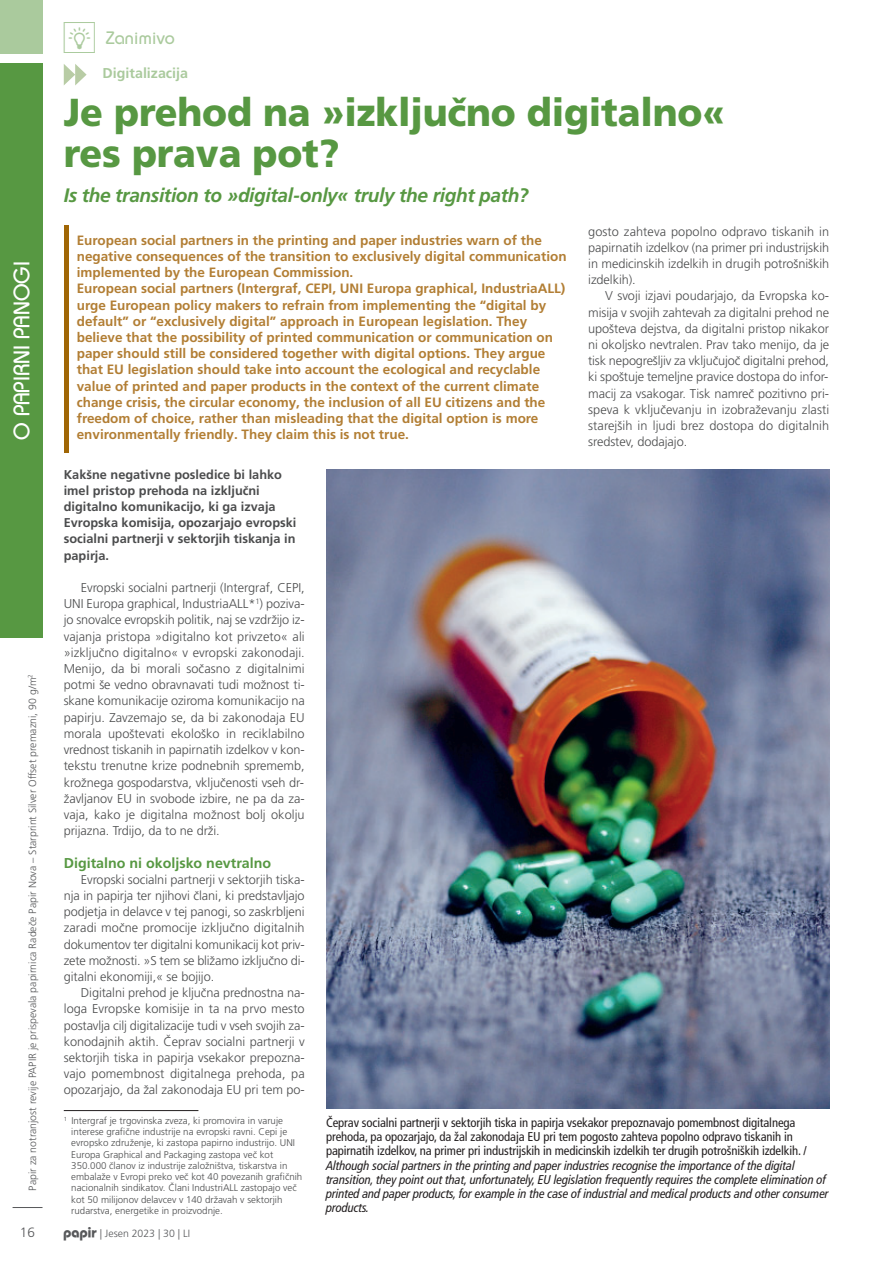
<style>
.page{position:relative;width:893px;height:1263px;background:#fff}
.page>*{position:absolute;margin:0;border:0;box-sizing:border-box;transform-origin:0 0}
.t1{font:45px "Revija Papir";color:#aaca9d}
.t2{font:900 39px/40.5px "Frutiger LT Pro";letter-spacing:-.005em;color:#579842;scale:.96 1}
.t3{font:500 22.5px "Bauhaus Std";color:#fff}
.t4{font:italic 700 19.5px "Frutiger LT Pro";letter-spacing:-.02em;color:#579842}
.t5{font:500 18px "Bauhaus Std";color:#aaca9d}
.t6{font:700 14.25px "Frutiger LT Pro";color:#579842}
.t7{font:700 14.25px "Frutiger LT Pro";color:#aaca9d}
.t8{font:700 13.5px/16.2px "Frutiger LT Pro";color:#b27e34}
.t9{font:300 13.5px "Frutiger LT Pro";color:#57585a}
.t10{font:300 12.75px/16.2px "Frutiger LT Pro";letter-spacing:-.005em;color:#4b4c4d;text-align:justify}
.t11{font:italic condensed 12.75px/14.2px "Frutiger LT Pro";letter-spacing:-.01em;color:#231f20}
.t12{font:condensed 12.75px/14.2px "Frutiger LT Pro";letter-spacing:-.01em;color:#231f20}
.t13{font:700 12.75px/16.2px "Frutiger LT Pro";color:#4b4c4d}
.t14{font:300 10.5px "Frutiger LT Pro";color:#57585a}
.t15{font:300 9.75px/11.2px "Frutiger LT Pro";color:#4b4c4d}
.s1{font-family:"Bauhaus Std";font-weight:500;font-size:21px}
</style>
<div class="page">
<div style="left:0;top:0;width:43px;height:53px;background:#aaca9d"></div>
<div style="left:0;top:64px;width:43px;height:574px;background:#579842"></div>
<hr style="left:13px;top:1207px;width:30px;height:1px;background:#57585a">
<hr style="left:64px;top:225px;width:4px;height:227px;background:#a06605">
<svg style="left:64px;top:64px;width:23px;height:21px"></svg>
<hr style="left:64px;top:1110px;width:134px;height:1px;background:#231f20">
<img style="left:326px;top:469px;width:503px;height:640px">
<p class="t1" style="left:64px;top:22px;width:33px">Z</p>
<p class="t5" style="left:106px;top:31px;width:71px">Zanimivo</p>
<p class="t3" style="left:13px;top:440px;width:180px;rotate:-90deg">O PAPIRNI PANOGI</p>
<p class="t14" style="left:28px;top:1190px;width:518px;rotate:-90deg">Papir za notranjost revije PAPIR je prispevala papirnica Radeče Papir Nova – Starprint Silver Offset premazni, 90 g/m<sup>2</sup></p>
<p class="t7" style="left:103px;top:68px;width:87px">Digitalizacija</p>
<p class="t2" style="left:64px;top:96px;width:690px">Je prehod na »izključno digitalno« res prava pot?</p>
<p class="t4" style="left:64px;top:187px;width:466px">Is the transition to »digital-only« truly the right path?</p>
<p class="t8" style="left:77px;top:233px;width:491px">European social partners in the printing and paper industries warn of the negative consequences of the transition to exclusively digital communication implemented by the European Commission.</p>
<p class="t8" style="left:77px;top:282px;width:490px">European social partners (Intergraf, CEPI, UNI Europa graphical, IndustriaALL) urge European policy makers to refrain from implementing the “digital by default” or “exclusively digital” approach in European legislation. They believe that the possibility of printed communication or communication on paper should still be considered together with digital options. They argue that EU legislation should take into account the ecological and recyclable value of printed and paper products in the context of the current climate change crisis, the circular economy, the inclusion of all EU citizens and the freedom of choice, rather than misleading that the digital option is more environmentally friendly. They claim this is not true.</p>
<p class="t10" style="left:588px;top:224px;width:242px">gosto zahteva popolno odpravo tiskanih in papirnatih izdelkov (na primer pri industrijskih in medicinskih izdelkih in drugih potrošniških izdelkih).</p>
<p class="t10" style="left:588px;top:289px;width:242px;text-indent:17px">V svoji izjavi poudarjajo, da Evropska ko&shy;misija v svojih zahtevah za digitalni prehod ne upošteva dejstva, da digitalni pristop nikakor ni okoljsko nevtralen. Prav tako menijo, da je tisk nepogrešljiv za vključujoč digitalni prehod, ki spoštuje temeljne pravice dostopa do infor&shy;macij za vsakogar. Tisk namreč pozitivno pri&shy;speva k vključevanju in izobraževanju zlasti starejših in ljudi brez dostopa do digitalnih sredstev, dodajajo.</p>
<p class="t13" style="left:64px;top:467px;width:234px">Kakšne negativne posledice bi lahko imel pristop prehoda na izključni digitalno komunikacijo, ki ga izvaja Evropska komisija, opozarjajo evropski socialni partnerji v sektorjih tiskanja in papirja.</p>
<p class="t10" style="left:64px;top:580px;width:242px;text-indent:17px">Evropski socialni partnerji (Intergraf, CEPI, UNI Europa graphical, IndustriaALL*<sup>1</sup>) poziva&shy;jo snovalce evropskih politik, naj se vzdržijo iz&shy;vajanja pristopa »digitalno kot privzeto« ali »izključno digitalno« v evropski zakonodaji.<br>Menijo, da bi morali sočasno z digitalnimi potmi še vedno obravnavati tudi možnost ti&shy;skane komunikacije oziroma komunikacijo na papirju. Zavzemajo se, da bi zakonodaja EU morala upoštevati ekološko in reciklabilno vrednost tiskanih in papirnatih izdelkov v kon&shy;tekstu trenutne krize podnebnih sprememb, krožnega gospodarstva, vključenosti vseh dr&shy;žavljanov EU in svobode izbire, ne pa da za&shy;vaja, kako je digitalna možnost bolj okolju prijazna. Trdijo, da to ne drži.</p>
<p class="t6" style="left:64px;top:857px;width:209px">Digitalno ni okoljsko nevtralno</p>
<p class="t10" style="left:64px;top:872px;width:242px;text-indent:17px">Evropski socialni partnerji v sektorjih tiska&shy;nja in papirja ter njihovi člani, ki predstavljajo podjetja in delavce v tej panogi, so zaskrbljeni zaradi močne promocije izključno digitalnih dokumentov ter digitalni komunikacij kot priv&shy;zete možnosti. »S tem se bližamo izključno di&shy;gitalni ekonomiji,« se bojijo.</p>
<p class="t10" style="left:64px;top:985px;width:242px;text-indent:17px">Digitalni prehod je ključna prednostna na&shy;loga Evropske komisije in ta na prvo mesto postavlja cilj digitalizacije tudi v vseh svojih za&shy;konodajnih aktih. Čeprav socialni partnerji v sektorjih tiska in papirja vsekakor prepozna&shy;vajo pomembnost digitalnega prehoda, pa opozarjajo, da žal zakonodaja EU pri tem po-</p>
<p class="t15" style="left:71px;top:1115px;width:233px;text-indent:-8px"><sup>1</sup> Intergraf je trgovinska zveza, ki promovira in varuje interese grafične industrije na evropski ravni. Cepi je evropsko združenje, ki zastopa papirno industrijo. UNI Europa Graphical and Packaging zastopa več kot 350.000 članov iz industrije založništva, tiskarstva in embalaže v Evropi preko več kot 40 povezanih grafičnih nacionalnih sindikatov. Člani IndustriALL zastopajo več kot 50 milijonov delavcev v 140 državah v sektorjih rudarstva, energetike in proizvodnje.</p>
<p class="t12" style="left:326px;top:1116px;width:482px">Čeprav socialni partnerji v sektorjih tiska in papirja vsekakor prepoznavajo pomembnost digitalnega prehoda, pa opozarjajo, da žal zakonodaja EU pri tem pogosto zahteva popolno odpravo tiskanih in papirnatih izdelkov, na primer pri industrijskih in medicinskih izdelkih ter drugih potrošniških izdelkih. /</p>
<p class="t11" style="left:326px;top:1159px;width:504px">Although social partners in the printing and paper industries recognise the importance of the digital transition, they point out that, unfortunately, EU legislation frequently requires the complete elimination of printed and paper products, for example in the case of industrial and medical products and other consumer products.</p>
<p class="t9" style="left:20px;top:1227px;width:17px">16</p>
<p class="t14" style="left:64px;top:1229px;width:128px"><span class="s1">¡</span> | Jesen 2023 | 30 | LI</p>
</div>
